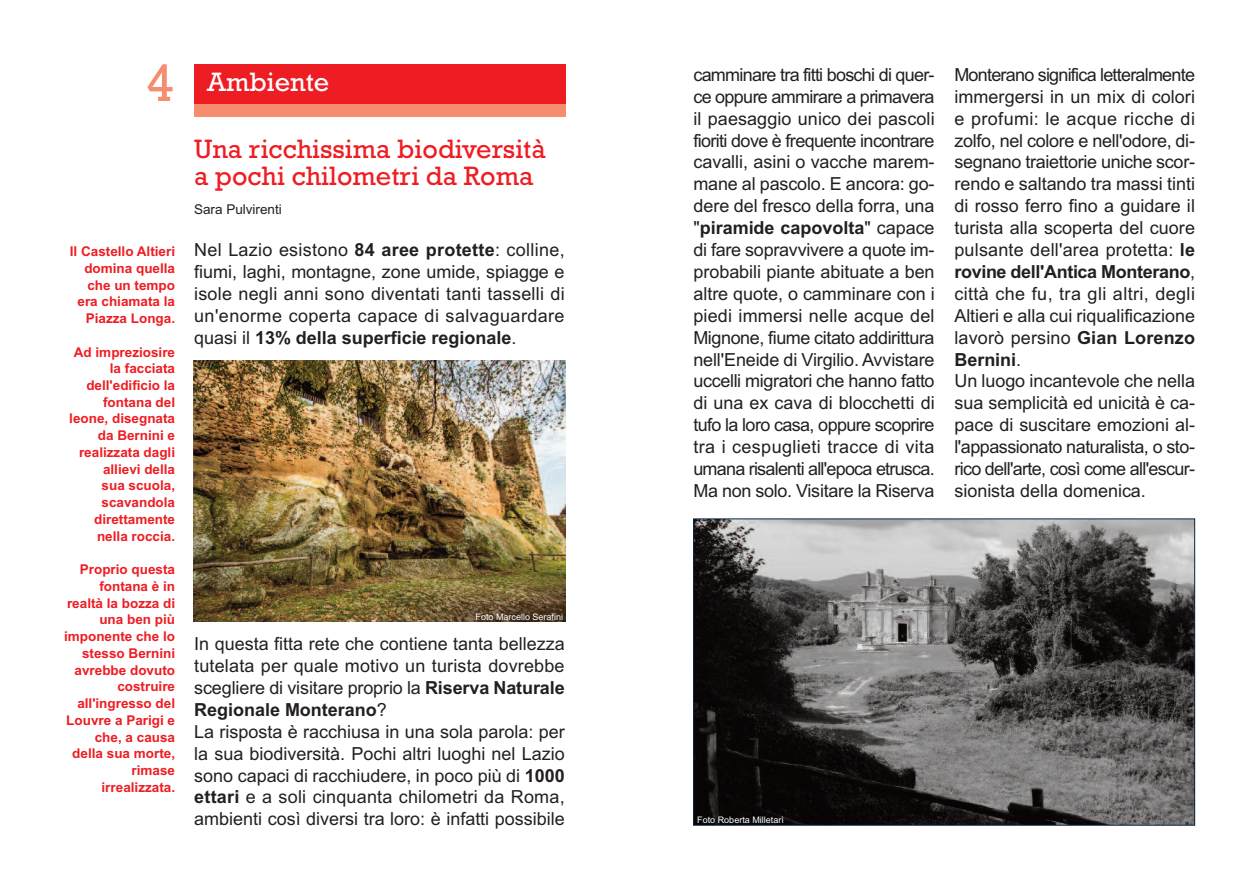
<style>
.page{position:relative;width:1259px;height:893px;background:#fff}
.page>*{position:absolute;margin:0;border:0;box-sizing:border-box;transform-origin:0 0}
.t1{font:27px/27px "Rockwell";color:#ee1d23}
.t2{font:27px "Rockwell";color:#fff}
.t3{font:18px/21.9px "Arial";color:#231f20;text-align:justify}
.t4{font:700 13.5px/16.8px "Arial";color:#ee1d23;text-align:right}
.t5{font:13.5px "Arial";color:#231f20}
.t6{font:9px "Arial";color:#fff}
.s1{font-weight:700}
</style>
<div class="page">
<svg style="left:147px;top:64px;width:26px;height:37px"></svg>
<div style="left:194px;top:64px;width:371px;height:40px;background:#ee1d23"></div>
<div style="left:194px;top:104px;width:371px;height:13px;background:#f68d6f"></div>
<img style="left:695px;top:521px;width:498px;height:303px">
<div style="left:693px;top:519px;width:502px;height:307px;border:1px solid #072644"></div>
<img style="left:194px;top:360px;width:371px;height:261px">
<p class="t4" style="left:70px;top:243px;width:107px">Il Castello Altieri domina quella che un tempo era chiamata la<br>Piazza Longa.</p>
<p class="t4" style="left:69px;top:343px;width:107px">Ad impreziosire la facciata dell'edificio la fontana del leone, disegnata da Bernini e realizzata dagli allievi della<br>sua scuola, scavandola direttamente nella roccia.</p>
<p class="t4" style="left:64px;top:561px;width:113px">Proprio questa fontana è in realtà la bozza di una ben più imponente che lo stesso Bernini avrebbe dovuto costruire all'ingresso del<br>Louvre a Parigi e che, a causa della sua morte, rimase irrealizzata.</p>
<h1 class="t2" style="left:207px;top:66px;width:124px">Ambiente</h1>
<h1 class="t1" style="left:194px;top:135px;width:353px">Una ricchissima biodiversità a pochi chilometri da Roma</h1>
<p class="t5" style="left:194px;top:201px;width:89px">Sara Pulvirenti</p>
<p class="t3" style="left:194px;top:239px;width:372px">Nel Lazio esistono <span class="s1">84 aree protette</span>: colline, fiumi, laghi, montagne, zone umide, spiagge e isole negli anni sono diventati tanti tasselli di un'enorme coperta capace di salvaguardare quasi il <span class="s1">13% della superficie regionale</span>.</p>
<p class="t6" style="left:475px;top:611px;width:89px">Foto Marcello Serafini</p>
<p class="t3" style="left:194px;top:633px;width:372px;text-align:left">In questa fitta rete che contiene tanta bellezza tutelata per quale motivo un turista dovrebbe scegliere di visitare proprio la <span class="s1">Riserva Naturale Regionale Monterano</span>?<br>La risposta è racchiusa in una sola parola: per la sua biodiversità. Pochi altri luoghi nel Lazio sono capaci di racchiudere, in poco più di <span class="s1">1000 ettari</span> e a soli cinquanta chilometri da Roma, ambienti così diversi tra loro: è infatti possibile</p>
<p class="t3" style="left:693px;top:64px;width:243px">camminare tra fitti boschi di quer&shy;ce oppure ammirare a primavera il paesaggio unico dei pascoli fioriti dove è frequente incontrare cavalli, asini o vacche marem&shy;mane al pascolo. E ancora: go&shy;dere del fresco della forra, una "<span class="s1">piramide capovolta</span>" capace di fare sopravvivere a quote im&shy;probabili piante abituate a ben altre quote, o camminare con i piedi immersi nelle acque del Mignone, fiume citato addirittura nell'Eneide di Virgilio. Avvistare uccelli migratori che hanno fatto di una ex cava di blocchetti di tufo la loro casa, oppure scoprire tra i cespuglieti tracce di vita umana risalenti all'epoca etrusca.<br>Ma non solo. Visitare la Riserva</p>
<p class="t3" style="left:954px;top:64px;width:242px;text-align:left">Monterano significa letteralmente immergersi in un mix di colori e profumi: le acque ricche di zolfo, nel colore e nell'odore, di&shy;segnano traiettorie uniche scor&shy;rendo e saltando tra massi tinti di rosso ferro fino a guidare il turista alla scoperta del cuore pulsante dell'area protetta: <span class="s1">le rovine dell'Antica Monterano</span>, città che fu, tra gli altri, degli<br>Altieri e alla cui riqualificazione lavorò persino <span class="s1">Gian Lorenzo<br>Bernini</span>.<br>Un luogo incantevole che nella sua semplicità ed unicità è ca&shy;pace di suscitare emozioni al&shy;l'appassionato naturalista, o sto&shy;rico dell'arte, così come all'escur&shy;sionista della domenica.</p>
<p class="t6" style="left:697px;top:815px;width:88px">Foto Roberta Milletarì</p>
</div>
